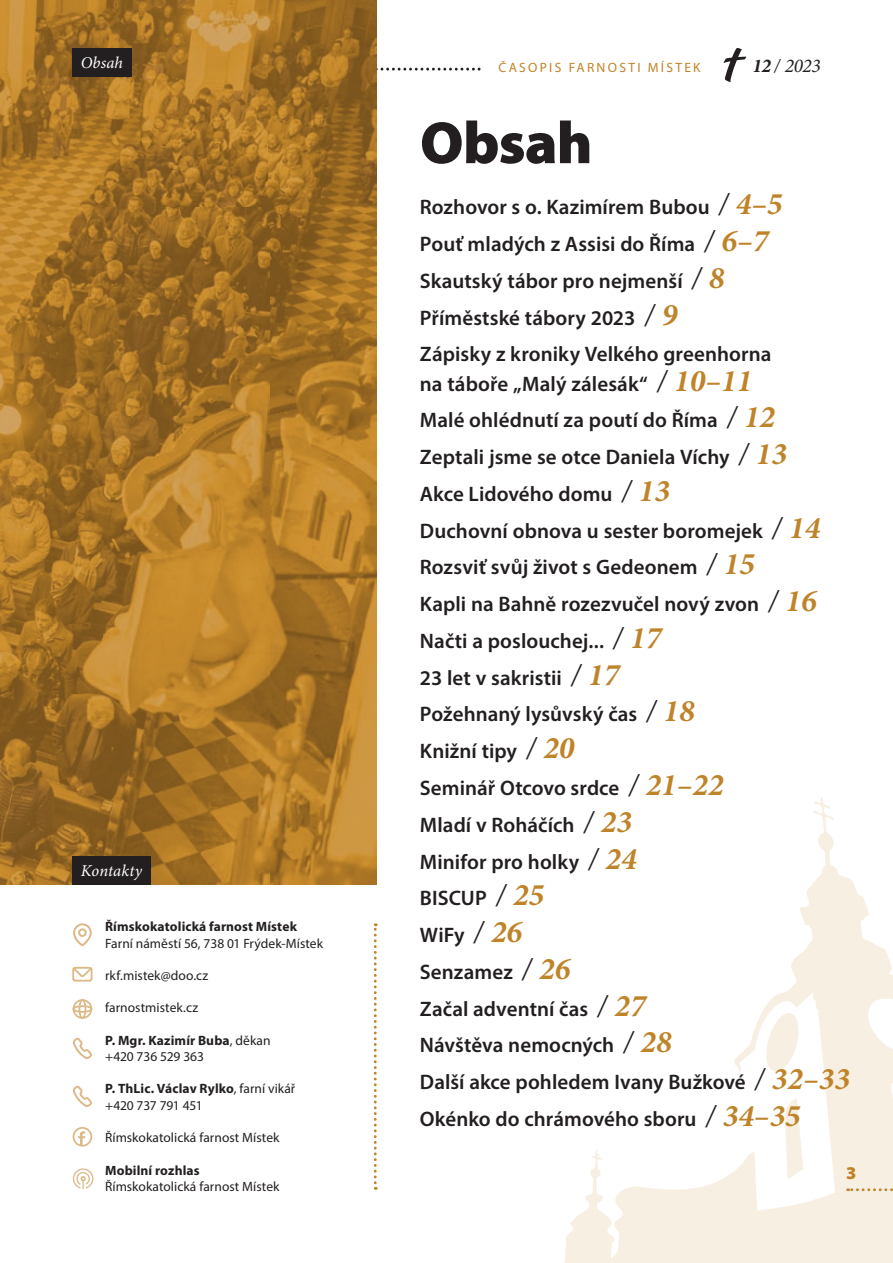
<style>
.page{position:relative;width:893px;height:1263px;background:#fff}
.page>*{position:absolute;margin:0;border:0;box-sizing:border-box;transform-origin:0 0}
.t1{font:900 60px "Myriad Pro";letter-spacing:-.015em;color:#231f20}
.t2{font:600 21px/36.8px "Myriad Pro";letter-spacing:.005em;color:#231f20}
.t3{font:italic 19.5px "Minion Pro";color:#231f20}
.t4{font:900 18px "Myriad Pro";color:#bf8329}
.t5{font:italic 16.5px "Minion Pro";letter-spacing:.005em;color:#fff}
.t6{font:13.5px/16.2px "Myriad Pro";color:#231f20}
.t7{font:13.5px/16.2px "Myriad Pro";letter-spacing:-.02em;color:#231f20}
.t8{font:700 13.5px "Myriad Pro";letter-spacing:.01em;color:#231f20}
.t9{font:13.5px "Myriad Pro";letter-spacing:.17em;color:#bf8329}
.s1{font-weight:700}
.s2{font-family:"Minion Pro";font-weight:400;font-style:italic;font-size:31.5px}
.s3{font-family:"Minion Pro";font-weight:700;font-style:italic;font-size:31.5px;color:#bf8329}
</style>
<div class="page">
<svg style="left:376px;top:68px;width:104px;height:3px"></svg>
<svg style="left:723px;top:48px;width:24px;height:34px"></svg>
<svg style="left:564px;top:797px;width:329px;height:466px"></svg>
<svg style="left:784px;top:1098px;width:19px;height:81px"></svg>
<img style="left:0;top:0;width:376px;height:884px">
<div style="left:72px;top:48px;width:60px;height:29px;background:#231f20"></div>
<div style="left:72px;top:856px;width:78px;height:28px;background:#231f20"></div>
<svg style="left:848px;top:1188px;width:45px;height:3px"></svg>
<svg style="left:374px;top:923px;width:3px;height:267px"></svg>
<svg style="left:72px;top:967px;width:21px;height:14px"></svg>
<svg style="left:73px;top:999px;width:19px;height:20px"></svg>
<svg style="left:73px;top:923px;width:19px;height:23px"></svg>
<svg style="left:72px;top:1037px;width:20px;height:22px"></svg>
<svg style="left:72px;top:1085px;width:20px;height:22px"></svg>
<svg style="left:73px;top:1127px;width:19px;height:19px"></svg>
<svg style="left:73px;top:1168px;width:20px;height:21px"></svg>
<p class="t5" style="left:81px;top:52px;width:44px">Obsah</p>
<p class="t5" style="left:81px;top:859px;width:63px">Kontakty</p>
<p class="t8" style="left:105px;top:918px;width:193px">Římskokatolická farnost Místek</p>
<p class="t6" style="left:105px;top:935px;width:219px">Farní náměstí 56, 738 01 Frýdek-Místek</p>
<p class="t6" style="left:105px;top:967px;width:105px">rkf.mistek@doo.cz</p>
<p class="t6" style="left:105px;top:1000px;width:95px">farnostmistek.cz</p>
<p class="t6" style="left:105px;top:1032px;width:167px"><span class="s1">P. Mgr. Kazimír Buba</span>, děkan +420 736 529 363</p>
<p class="t7" style="left:105px;top:1081px;width:192px"><span class="s1">P. ThLic. Václav Rylko</span>, farní vikář +420 737 791 451</p>
<p class="t6" style="left:105px;top:1129px;width:176px">Římskokatolická farnost Místek</p>
<p class="t8" style="left:105px;top:1161px;width:96px">Mobilní rozhlas</p>
<p class="t6" style="left:105px;top:1178px;width:176px">Římskokatolická farnost Místek</p>
<p class="t9" style="left:498px;top:59px;width:204px">ČASOPIS FARNOSTI MÍSTEK</p>
<p class="t3" style="left:752px;top:52px;width:70px"><span class="s1">12</span> / 2023</p>
<h1 class="t1" style="left:420px;top:109px;width:174px">Obsah</h1>
<p class="t2" style="left:420px;top:188px;width:364px">Rozhovor s o. Kazimírem Bubou <span class="s2">/</span> <span class="s3">4–5<br></span>Pouť mladých z Assisi do Říma <span class="s2">/</span> <span class="s3">6–7<br></span>Skautský tábor pro nejmenší <span class="s2">/</span> <span class="s3">8<br></span>Příměstské tábory 2023 <span class="s2">/</span> <span class="s3">9<br></span>Zápisky z kroniky Velkého greenhorna</p>
<p class="t2" style="left:420px;top:365px;width:432px">na táboře „Malý zálesák“ <span class="s2">/</span> <span class="s3">10–11<br></span>Malé ohlédnutí za poutí do Říma <span class="s2">/</span> <span class="s3">12<br></span>Zeptali jsme se otce Daniela Víchy <span class="s2">/</span> <span class="s3">13<br></span>Akce Lidového domu <span class="s2">/</span> <span class="s3">13<br></span>Duchovní obnova u sester boromejek <span class="s2">/</span> <span class="s3">14<br></span>Rozsviť svůj život s Gedeonem <span class="s2">/</span> <span class="s3">15<br></span>Kapli na Bahně rozezvučel nový zvon <span class="s2">/</span> <span class="s3">16<br></span>Načti a poslouchej... <span class="s2">/</span> <span class="s3">17<br></span>23 let v sakristii <span class="s2">/</span> <span class="s3">17<br></span>Požehnaný lysůvský čas <span class="s2">/</span> <span class="s3">18<br></span>Knižní tipy <span class="s2">/</span> <span class="s3">20<br></span>Seminář Otcovo srdce <span class="s2">/</span> <span class="s3">21–22<br></span>Mladí v Roháčích <span class="s2">/</span> <span class="s3">23<br></span>Minifor pro holky <span class="s2">/</span> <span class="s3">24<br></span>BISCUP <span class="s2">/</span> <span class="s3">25<br></span>WiFy <span class="s2">/</span> <span class="s3">26<br></span>Senzamez <span class="s2">/</span> <span class="s3">26<br></span>Začal adventní čas <span class="s2">/</span> <span class="s3">27<br></span>Návštěva nemocných <span class="s2">/</span> <span class="s3">28<br></span>Další akce pohledem Ivany Bužkové <span class="s2">/</span> <span class="s3">32–33<br></span>Okénko do chrámového sboru <span class="s2">/</span> <span class="s3">34–35</span></p>
<p class="t4" style="left:846px;top:1162px;width:12px">3</p>
</div>
